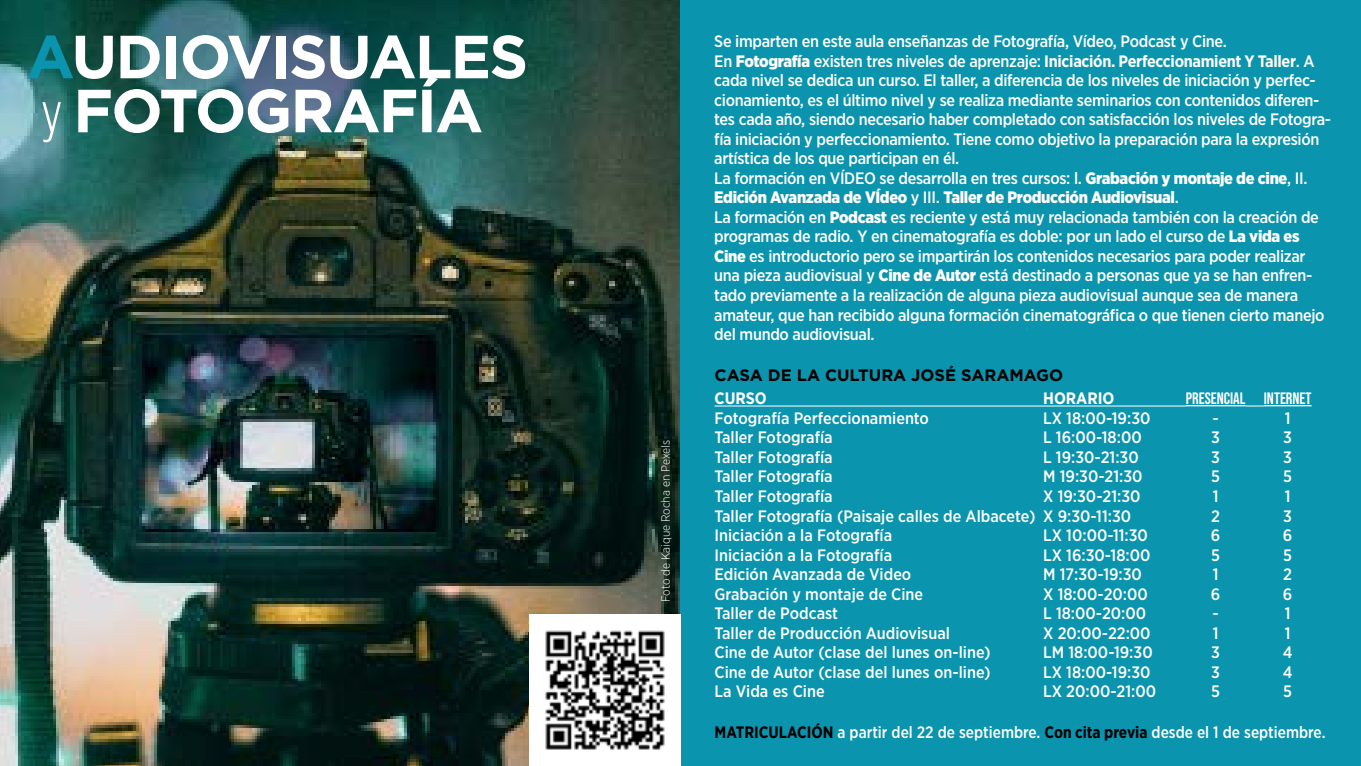
<style>
.page{position:relative;width:1361px;height:766px;background:#fff}
.page>*{position:absolute;margin:0;border:0;box-sizing:border-box;transform-origin:0 0}
.t1{font:700 60.75px/54px "Gotham";letter-spacing:-.03em;color:#fff}
.t2{font:500 16.5px/19.5px "Gotham Narrow";letter-spacing:-.02em;color:#fff}
.t3{font:500 16.5px "Gotham Narrow";color:#fff}
.t4{font:500 16.5px "Gotham Narrow";color:#fff;scale:.95 1}
.t5{font:700 16.5px "Gotham";color:#000}
.t6{font:700 16.5px "Bebas Neue Pro";color:#fff}
.t7{font:700 16.5px "Gotham Narrow";color:#fff}
.t8{font:300 12px "Gotham Narrow";color:#fff}
.s1{color:#0a94ad}
.s2{font-family:"Bebas Neue Pro";font-weight:400}
.s3{font-weight:900}
.s4{font-weight:700}
.s5{font-weight:700;color:#000}
</style>
<div class="page">
<img style="left:0;top:0;width:680px;height:765px">
<div style="left:681px;top:0;width:680px;height:765px;background:#0a94ad"></div>
<hr style="left:714px;top:405px;width:471px;height:1px;background:#fff">
<hr style="left:1185px;top:405px;width:60px;height:1px;background:#fff">
<svg style="left:1245px;top:405px;width:18px;height:1px"></svg>
<hr style="left:1263px;top:405px;width:48px;height:1px;background:#fff">
<img style="left:529px;top:614px;width:151px;height:151px">
<h1 class="t1" style="left:27px;top:28px;width:503px"><span class="s1">A</span>UDIOVISUALES <span class="s2">y</span> FOTOGRAFÍA</h1>
<p class="t2" style="left:714px;top:31px;width:618px">Se imparten en este aula enseñanzas de Fotografía, Vídeo, Podcast y Cine.<br>En <span class="s3">Fotografía</span> existen tres niveles de aprenzaje: <span class="s4">Iniciación. Perfeccionamient Y Taller</span>. A cada nivel se dedica un curso. El taller, a diferencia de los niveles de iniciación y perfec&shy;cionamiento, es el último nivel y se realiza mediante seminarios con contenidos diferen&shy;tes cada año, siendo necesario haber completado con satisfacción los niveles de Fotogra&shy;fía iniciación y perfeccionamiento. Tiene como objetivo la preparación para la expresión artística de los que participan en él.<br>La formación en VÍDEO se desarrolla en tres cursos: l. <span class="s3">Grabación y montaje de cine</span>, II.<br><span class="s3">Edición Avanzada de VÍdeo</span> y III. <span class="s3">Taller de Producción Audiovisual</span>.<br>La formación en <span class="s3">Podcast</span> es reciente y está muy relacionada también con la creación de programas de radio. Y en cinematografía es doble: por un lado el curso de <span class="s3">La vida es Cine</span> es introductorio pero se impartirán los contenidos necesarios para poder realizar una pieza audiovisual y <span class="s3">Cine de Autor</span> está destinado a personas que ya se han enfren&shy;tado previamente a la realización de alguna pieza audiovisual aunque sea de manera amateur, que han recibido alguna formación cinematográfica o que tienen cierto manejo del mundo audiovisual.</p>
<p class="t5" style="left:714px;top:365px;width:350px">CASA DE LA CULTURA JOSÉ SARAMAGO</p>
<p class="t7" style="left:714px;top:388px;width:54px">CURSO</p>
<p class="t7" style="left:1043px;top:388px;width:73px">HORARIO</p>
<p class="t6" style="left:1185px;top:389px;width:127px">PRESENCIAL INTERNET</p>
<p class="t3" style="left:714px;top:407px;width:216px">Fotografía Perfeccionamiento</p>
<p class="t2" style="left:1043px;top:408px;width:109px">LX 18:00-19:30</p>
<p class="t2" style="left:1212px;top:408px;width:8px">-</p>
<p class="t2" style="left:1284px;top:408px;width:7px">1</p>
<p class="t3" style="left:714px;top:427px;width:120px">Taller Fotografía</p>
<p class="t2" style="left:1043px;top:427px;width:100px">L 16:00-18:00</p>
<p class="t2" style="left:1211px;top:427px;width:10px">3</p>
<p class="t2" style="left:1283px;top:427px;width:10px">3</p>
<p class="t3" style="left:714px;top:446px;width:120px">Taller Fotografía</p>
<p class="t2" style="left:1043px;top:447px;width:97px">L 19:30-21:30</p>
<p class="t2" style="left:1211px;top:447px;width:10px">3</p>
<p class="t2" style="left:1283px;top:447px;width:10px">3</p>
<p class="t3" style="left:714px;top:466px;width:120px">Taller Fotografía</p>
<p class="t2" style="left:1043px;top:466px;width:101px">M 19:30-21:30</p>
<p class="t2" style="left:1211px;top:466px;width:10px">5</p>
<p class="t2" style="left:1283px;top:466px;width:10px">5</p>
<p class="t3" style="left:714px;top:485px;width:120px">Taller Fotografía</p>
<p class="t2" style="left:1043px;top:486px;width:99px">X 19:30-21:30</p>
<p class="t2" style="left:1212px;top:486px;width:7px">1</p>
<p class="t2" style="left:1284px;top:486px;width:7px">1</p>
<p class="t3" style="left:714px;top:505px;width:418px">Taller Fotografía (Paisaje calles de Albacete) X 9:30-11:30</p>
<p class="t2" style="left:1211px;top:505px;width:10px">2</p>
<p class="t2" style="left:1283px;top:505px;width:10px">3</p>
<p class="t3" style="left:714px;top:524px;width:179px">Iniciación a la Fotografía</p>
<p class="t2" style="left:1043px;top:525px;width:106px">LX 10:00-11:30</p>
<p class="t2" style="left:1211px;top:525px;width:11px">6</p>
<p class="t2" style="left:1283px;top:525px;width:11px">6</p>
<p class="t3" style="left:714px;top:544px;width:179px">Iniciación a la Fotografía</p>
<p class="t2" style="left:1043px;top:544px;width:109px">LX 16:30-18:00</p>
<p class="t2" style="left:1211px;top:544px;width:10px">5</p>
<p class="t2" style="left:1283px;top:544px;width:10px">5</p>
<p class="t3" style="left:714px;top:563px;width:198px">Edición Avanzada de Video</p>
<p class="t2" style="left:1043px;top:564px;width:100px">M 17:30-19:30</p>
<p class="t2" style="left:1212px;top:564px;width:7px">1</p>
<p class="t2" style="left:1283px;top:564px;width:10px">2</p>
<p class="t3" style="left:714px;top:583px;width:210px">Grabación y montaje de Cine</p>
<p class="t2" style="left:1043px;top:583px;width:106px">X 18:00-20:00</p>
<p class="t2" style="left:1211px;top:583px;width:11px">6</p>
<p class="t2" style="left:1283px;top:583px;width:11px">6</p>
<p class="t3" style="left:714px;top:602px;width:125px">Taller de Podcast</p>
<p class="t2" style="left:1043px;top:603px;width:105px">L 18:00-20:00</p>
<p class="t2" style="left:1212px;top:603px;width:8px">-</p>
<p class="t2" style="left:1284px;top:603px;width:7px">1</p>
<p class="t3" style="left:714px;top:622px;width:237px">Taller de Producción Audiovisual</p>
<p class="t2" style="left:1043px;top:622px;width:109px">X 20:00-22:00</p>
<p class="t2" style="left:1212px;top:622px;width:7px">1</p>
<p class="t2" style="left:1284px;top:622px;width:7px">1</p>
<p class="t3" style="left:714px;top:641px;width:278px">Cine de Autor (clase del lunes on-line)</p>
<p class="t2" style="left:1043px;top:642px;width:111px">LM 18:00-19:30</p>
<p class="t2" style="left:1211px;top:642px;width:10px">3</p>
<p class="t2" style="left:1282px;top:642px;width:11px">4</p>
<p class="t3" style="left:714px;top:661px;width:278px">Cine de Autor (clase del lunes on-line)</p>
<p class="t2" style="left:1043px;top:661px;width:109px">LX 18:00-19:30</p>
<p class="t2" style="left:1211px;top:661px;width:10px">3</p>
<p class="t2" style="left:1282px;top:661px;width:11px">4</p>
<p class="t3" style="left:714px;top:680px;width:112px">La Vida es Cine</p>
<p class="t2" style="left:1043px;top:681px;width:114px">LX 20:00-21:00</p>
<p class="t2" style="left:1211px;top:681px;width:10px">5</p>
<p class="t2" style="left:1283px;top:681px;width:10px">5</p>
<p class="t4" style="left:714px;top:721px;width:645px"><span class="s5">MATRICULACIÓN</span> a partir del 22 de septiembre. <span class="s5">Con cita previa</span> desde el 1 de septiembre.</p>
<p class="t8" style="left:658px;top:602px;width:163px;rotate:-90deg">Foto de Kaique Rocha en Pexels</p>
</div>
